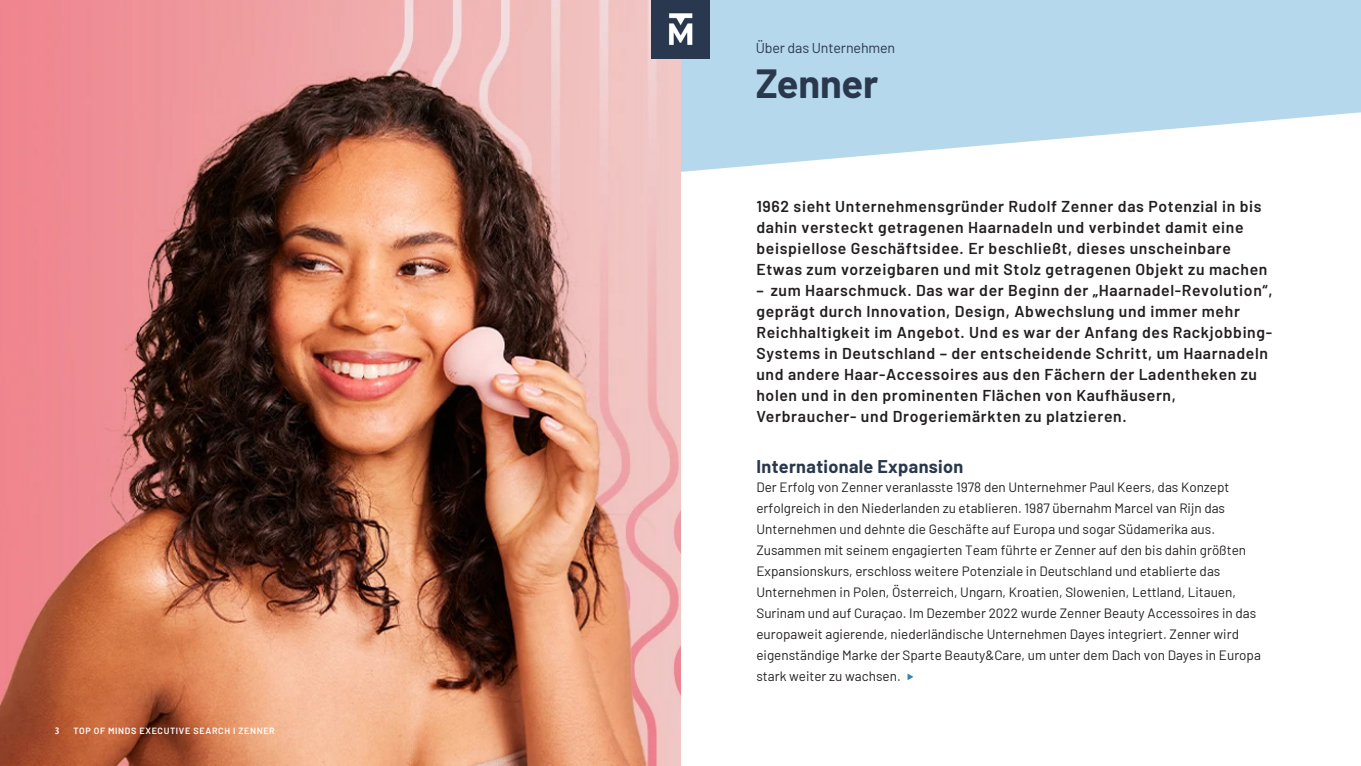
<style>
.page{position:relative;width:1361px;height:766px;background:#fff}
.page>*{position:absolute;margin:0;border:0;box-sizing:border-box;transform-origin:0 0}
.Page_header_kopie{font:700 39.75px "Barlow";letter-spacing:-.005em;color:#2a384e}
.t1{font:700 18px "Barlow";letter-spacing:.02em;color:#2a384e}
.t2{font:600 15.75px/21px "Barlow";letter-spacing:.04em;color:#231f20}
.t3{font:14.25px "Barlow";letter-spacing:-.01em;color:#2a384e}
.t4{font:13.5px/21px "Barlow";color:#231f20}
.t5{font:600 9px "Barlow";letter-spacing:.07em;color:#fff}
.t6{font:700 condensed 9px "Open Sans";color:#fff}
.s1{font-style:inherit}
</style>
<div class="page">
<svg style="left:680px;top:0;width:681px;height:231px;fill:#b6d8ec"></svg>
<img style="left:0;top:0;width:680px;height:765px">
<img style="left:651px;top:0;width:58px;height:58px">
<svg style="left:907px;top:673px;width:6px;height:7px"></svg>
<p class="t6" style="left:55px;top:724px;width:6px">3</p>
<p class="t5" style="left:73px;top:724px;width:203px">TOP OF MINDS EXECUTIVE SEARCH I ZENNER</p>
<p class="t3" style="left:755px;top:37px;width:141px">Über das <span class="s1">U</span>nternehmen</p>
<p class="Page_header_kopie" style="left:755px;top:54px;width:124px">Zenner</p>
<p class="t2" style="left:756px;top:195px;width:512px">1962 sieht Unternehmensgründer Rudolf Zenner das Potenzial in bis dahin versteckt getragenen Haarnadeln und verbindet damit eine beispiellose Geschäftsidee. Er beschließt, dieses unscheinbare Etwas zum vorzeigbaren und mit Stolz getragenen Objekt zu machen</p>
<p class="t2" style="left:756px;top:279px;width:517px">– zum Haarschmuck. Das war der Beginn der „Haarnadel-Revolution“, geprägt durch Innovation, Design, Abwechslung und immer mehr Reichhaltigkeit im Angebot. Und es war der Anfang des Rackjobbing-Systems in Deutschland – der entscheidende Schritt, um Haarnadeln und andere Haar-Accessoires aus den Fächern der Ladentheken zu holen und in den prominenten Flächen von Kaufhäusern, Verbraucher- und Drogeriemärkten zu platzieren.</p>
<p class="t1" style="left:756px;top:453px;width:208px">Internationale Expansion</p>
<p class="t4" style="left:756px;top:475px;width:506px">Der Erfolg von Zenner veranlasste 1978 den Unternehmer Paul Keers, das Konzept erfolgreich in den Niederlanden zu etablieren. 1987 übernahm Marcel van Rijn das Unternehmen und dehnte die Geschäfte auf Europa und sogar Südamerika aus.<br>Zusammen mit seinem engagierten Team führte er Zenner auf den bis dahin größten Expansionskurs, erschloss weitere Potenziale in Deutschland und etablierte das Unternehmen in Polen, Österreich, Ungarn, Kroatien, Slowenien, Lettland, Litauen, Surinam und auf Curaçao. Im Dezember 2022 wurde Zenner Beauty Accessoires in das europaweit agierende, niederländische Unternehmen Dayes integriert. Zenner wird eigenständige Marke der Sparte Beauty&amp;Care, um unter dem Dach von Dayes in Europa stark weiter zu wachsen.</p>
</div>
